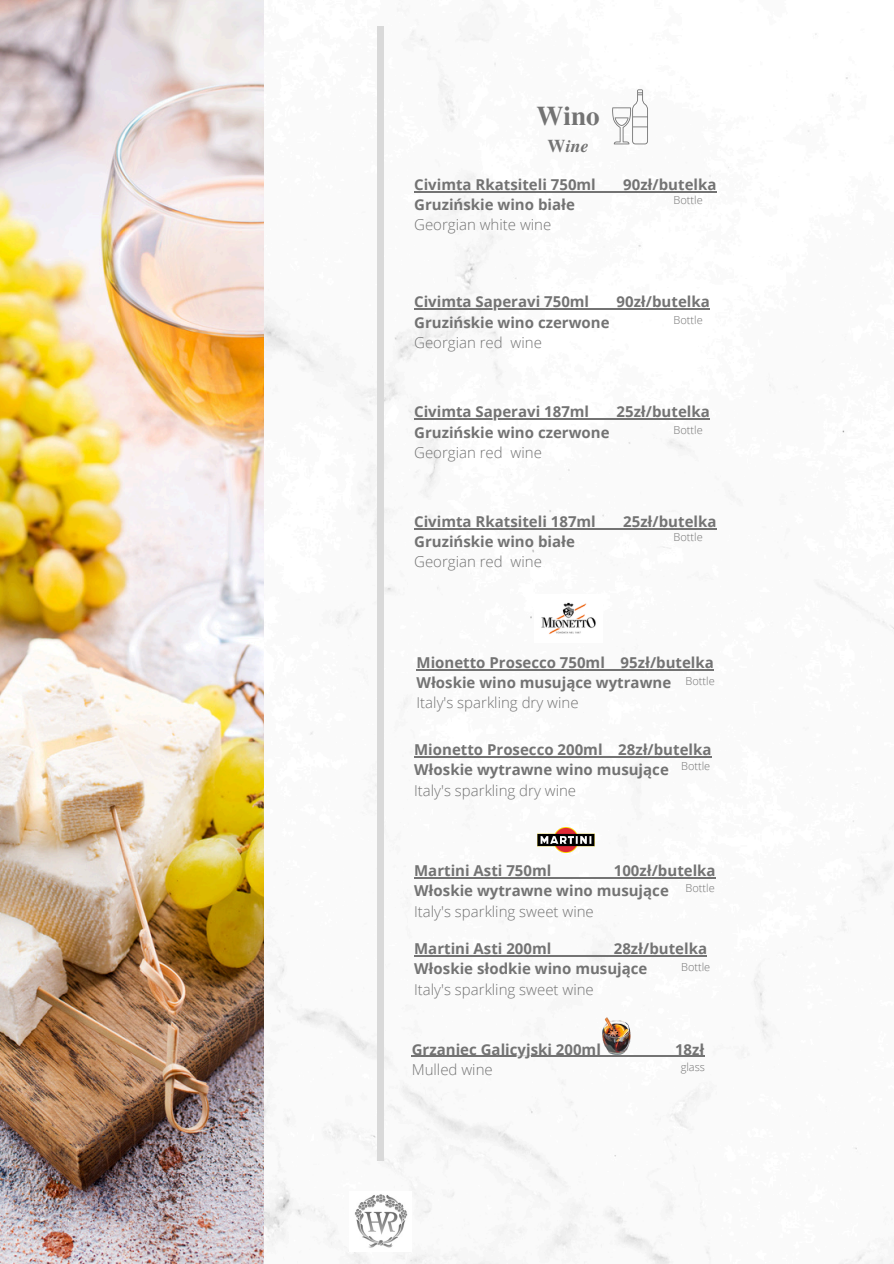
<style>
.page{position:relative;width:894px;height:1264px;background:#fff}
.page>*{position:absolute;margin:0;border:0;box-sizing:border-box;transform-origin:0 0}
.t1{font:700 27px "Te X Gyre Termes";color:#737373}
.t2{font:italic 700 18px "Te X Gyre Termes";color:#737373}
.t3{font:700 15px/20.2px "Open Sans";color:#737373}
.t4{font:300 15px "Open Sans";color:#737373}
.t5{font:300 10.95px "Open Sans";color:#737373}
.s1{font-style:normal}
.s2{font-weight:300}
</style>
<div class="page">
<img style="left:264px;top:4px;width:629px;height:1259px">
<img style="left:0;top:0;width:264px;height:1263px">
<div style="left:377px;top:26px;width:6px;height:1134px;background:#d9d9d9"></div>
<img style="left:537px;top:828px;width:57px;height:24px">
<img style="left:534px;top:594px;width:68px;height:48px">
<svg style="left:612px;top:89px;width:35px;height:55px"></svg>
<img style="left:602px;top:1017px;width:28px;height:37px">
<hr style="left:414px;top:191px;width:181px;height:1px;background:#737373">
<svg style="left:595px;top:191px;width:28px;height:1px"></svg>
<hr style="left:623px;top:191px;width:93px;height:1px;background:#737373">
<hr style="left:414px;top:308px;width:175px;height:1px;background:#737373">
<svg style="left:589px;top:308px;width:27px;height:1px"></svg>
<hr style="left:616px;top:308px;width:93px;height:1px;background:#737373">
<hr style="left:414px;top:418px;width:175px;height:1px;background:#737373">
<svg style="left:589px;top:418px;width:27px;height:1px"></svg>
<hr style="left:616px;top:418px;width:93px;height:1px;background:#737373">
<hr style="left:414px;top:528px;width:181px;height:1px;background:#737373">
<svg style="left:595px;top:528px;width:28px;height:1px"></svg>
<hr style="left:623px;top:528px;width:93px;height:1px;background:#737373">
<hr style="left:416px;top:669px;width:188px;height:1px;background:#737373">
<svg style="left:604px;top:669px;width:16px;height:1px"></svg>
<hr style="left:620px;top:669px;width:93px;height:1px;background:#737373">
<hr style="left:414px;top:756px;width:188px;height:1px;background:#737373">
<svg style="left:602px;top:756px;width:16px;height:1px"></svg>
<hr style="left:618px;top:756px;width:93px;height:1px;background:#737373">
<hr style="left:414px;top:877px;width:137px;height:1px;background:#737373">
<hr style="left:551px;top:877px;width:62px;height:1px;background:#737373">
<hr style="left:613px;top:877px;width:102px;height:1px;background:#737373">
<hr style="left:414px;top:955px;width:137px;height:1px;background:#737373">
<hr style="left:551px;top:955px;width:62px;height:1px;background:#737373">
<hr style="left:613px;top:955px;width:94px;height:1px;background:#737373">
<hr style="left:411px;top:1055px;width:189px;height:1px;background:#737373">
<hr style="left:600px;top:1055px;width:74px;height:1px;background:#737373">
<hr style="left:674px;top:1055px;width:30px;height:1px;background:#737373">
<img style="left:350px;top:1191px;width:61px;height:60px">
<p class="t1" style="left:536px;top:95px;width:65px">Wino</p>
<p class="t2" style="left:547px;top:132px;width:43px"><span class="s1">W</span>ine</p>
<p class="t3" style="left:414px;top:174px;width:183px">Civimta Rkatsiteli 750ml</p>
<p class="t3" style="left:623px;top:174px;width:95px">90zł/butelka</p>
<p class="t3" style="left:414px;top:194px;width:162px">Gruzińskie wino białe<br><span class="s2">Georgian white wine</span></p>
<p class="t5" style="left:673px;top:192px;width:31px">Bottle</p>
<h1 class="t3" style="left:414px;top:291px;width:176px">Civimta Saperavi 750ml</h1>
<h1 class="t3" style="left:616px;top:291px;width:95px">90zł/butelka</h1>
<h1 class="t3" style="left:414px;top:312px;width:197px">Gruzińskie wino czerwone<br><span class="s2">Georgian red wine</span></h1>
<h2 class="t5" style="left:673px;top:312px;width:31px">Bottle</h2>
<p class="t3" style="left:414px;top:401px;width:176px">Civimta Saperavi 187ml</p>
<p class="t3" style="left:616px;top:401px;width:95px">25zł/butelka</p>
<p class="t3" style="left:414px;top:421px;width:197px">Gruzińskie wino czerwone<br><span class="s2">Georgian red wine</span></p>
<p class="t5" style="left:673px;top:422px;width:31px">Bottle</p>
<h2 class="t3" style="left:414px;top:511px;width:183px">Civimta Rkatsiteli 187ml</h2>
<h2 class="t3" style="left:623px;top:511px;width:95px">25zł/butelka</h2>
<h2 class="t3" style="left:414px;top:531px;width:162px">Gruzińskie wino białe<br><span class="s2">Georgian red wine</span></h2>
<h2 class="t5" style="left:673px;top:529px;width:31px">Bottle</h2>
<p class="t3" style="left:416px;top:652px;width:299px">Mionetto Prosecco 750ml 95zł/butelka<br>Włoskie wino musujące wytrawne<br><span class="s2">Italy's sparkling dry wine</span></p>
<h2 class="t5" style="left:685px;top:673px;width:31px">Bottle</h2>
<p class="t3" style="left:414px;top:739px;width:299px">Mionetto Prosecco 200ml 28zł/butelka<br>Włoskie wytrawne wino musujące<br><span class="s2">Italy's sparkling dry wine</span></p>
<p class="t5" style="left:681px;top:758px;width:31px">Bottle</p>
<h2 class="t3" style="left:414px;top:860px;width:303px;text-indent:200px">100zł/butelka<br>Włoskie wytrawne wino musujące<br><span class="s2">Italy's sparkling sweet wine</span></h2>
<h2 class="t3" style="left:414px;top:860px;width:139px">Martini Asti 750ml</h2>
<p class="t5" style="left:685px;top:880px;width:31px">Bottle</p>
<h2 class="t3" style="left:414px;top:938px;width:294px;text-indent:200px">28zł/butelka<br>Włoskie słodkie wino musujące<br><span class="s2">Italy's sparkling sweet wine</span></h2>
<h2 class="t3" style="left:414px;top:938px;width:139px">Martini Asti 200ml</h2>
<p class="t5" style="left:681px;top:959px;width:31px">Bottle</p>
<p class="t3" style="left:411px;top:1038px;width:191px">Grzaniec Galicyjski 200ml</p>
<p class="t3" style="left:674px;top:1038px;width:31px">18zł</p>
<p class="t4" style="left:411px;top:1058px;width:82px">Mulled wine</p>
<h2 class="t5" style="left:680px;top:1058px;width:26px">glass</h2>
</div>
